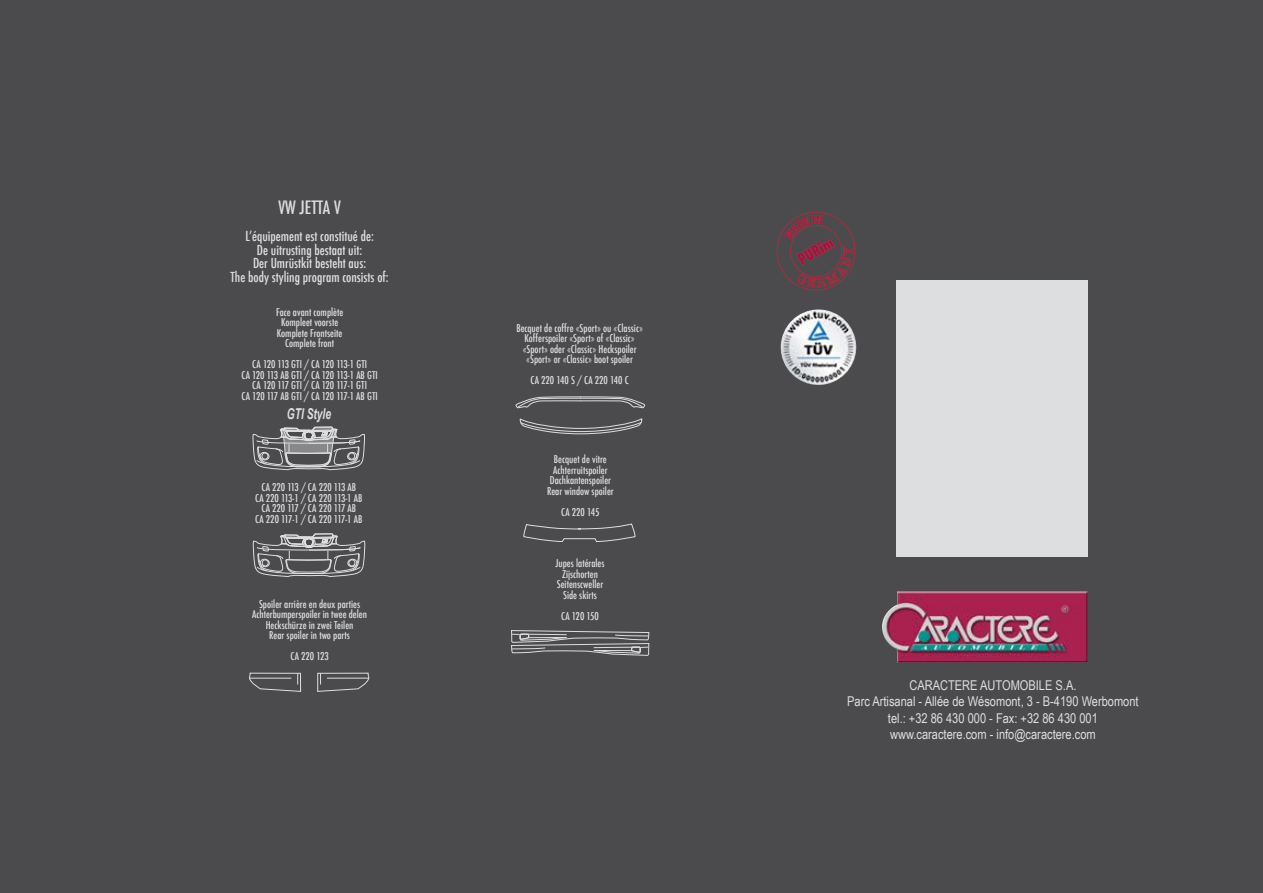
<style>
.page{position:relative;width:1263px;height:893px;background:#4b4b4d}
.page>*{position:absolute;margin:0;border:0;box-sizing:border-box;transform-origin:0 0}
.t1{font:500 condensed 18px "Futura";color:#dddedf}
.t2{font:italic 700 15px "Arial Narrow";color:#dddedf;scale:.83 1}
.t3{font:13.5px/16.2px "Arial Narrow";color:#dddedf;text-align:center}
.t4{font:500 condensed 13.5px/13.5px "Futura";color:#dddedf;text-align:center}
.t5{font:500 condensed 10.5px/10.5px "Futura";color:#dddedf;text-align:center}
</style>
<div class="page">
<div style="left:896px;top:281px;width:191px;height:276px;background:#dddedf"></div>
<img style="left:882px;top:591px;width:206px;height:72px">
<img style="left:781px;top:309px;width:75px;height:76px;border-radius:50%">
<svg style="left:776px;top:211px;width:80px;height:80px"></svg>
<svg style="left:515px;top:396px;width:131px;height:13px"></svg>
<svg style="left:252px;top:426px;width:113px;height:44px"></svg>
<svg style="left:520px;top:418px;width:122px;height:17px"></svg>
<svg style="left:253px;top:533px;width:112px;height:44px"></svg>
<svg style="left:523px;top:523px;width:113px;height:18px"></svg>
<svg style="left:511px;top:630px;width:139px;height:26px"></svg>
<svg style="left:317px;top:672px;width:53px;height:20px"></svg>
<svg style="left:249px;top:672px;width:52px;height:20px"></svg>
<h1 class="t1" style="left:279px;top:196px;width:64px">VW JETTA V</h1>
<p class="t4" style="left:231px;top:229px;width:160px">L’équipement est constitué de:<br>De uitrusting bestaat uit:<br>Der Umrüstkit besteht aus:<br>The body styling program consists of:</p>
<p class="t5" style="left:276px;top:307px;width:69px">Face avant complète<br>Kompleet voorste<br>Komplete Frontseite<br>Complete front</p>
<p class="t5" style="left:241px;top:359px;width:138px">CA 120 113 GTI / CA 120 113-1 GTI<br>CA 120 113 AB GTI / CA 120 113-1 AB GTI<br>CA 120 117 GTI / CA 120 117-1 GTI<br>CA 120 117 AB GTI / CA 120 117-1 AB GTI</p>
<h2 class="t2" style="left:287px;top:404px;width:55px">GTI Style</h2>
<p class="t5" style="left:255px;top:482px;width:109px">CA 220 113 / CA 220 113 AB<br>CA 220 113-1 / CA 220 113-1 AB<br>CA 220 117 / CA 220 117 AB<br>CA 220 117-1 / CA 220 117-1 AB</p>
<p class="t5" style="left:252px;top:599px;width:116px">Spoiler arrière en deux parties<br>Achterbumperspoiler in twee delen<br>Heckschürze in zwei Teilen<br>Rear spoiler in two parts</p>
<p class="t5" style="left:290px;top:651px;width:40px">CA 220 123</p>
<p class="t5" style="left:516px;top:323px;width:128px">Becquet de coffre «Sport» ou «Classic» Kofferspoiler «Sport» of «Classic» «Sport» oder «Classic» Heckspoiler «Sport» or «Classic» boot spoiler</p>
<p class="t5" style="left:530px;top:375px;width:100px">CA 220 140 S / CA 220 140 C</p>
<p class="t5" style="left:547px;top:454px;width:68px">Becquet de vitre<br>Achterruitspoiler<br>Dachkantenspoiler<br>Rear window spoiler</p>
<p class="t5" style="left:561px;top:507px;width:40px">CA 220 145</p>
<p class="t5" style="left:555px;top:558px;width:51px">Jupes latérales<br>Zijschorten<br>Seitenscweller<br>Side skirts</p>
<p class="t5" style="left:561px;top:611px;width:39px">CA 120 150</p>
<p class="t3" style="left:847px;top:677px;width:293px">CARACTERE AUTOMOBILE S.A.<br>Parc Artisanal - Allée de Wésomont, 3 - B-4190 Werbomont tel.: +32 86 430 000 - Fax: +32 86 430 001 www.caractere.com - info@caractere.com</p>
</div>
